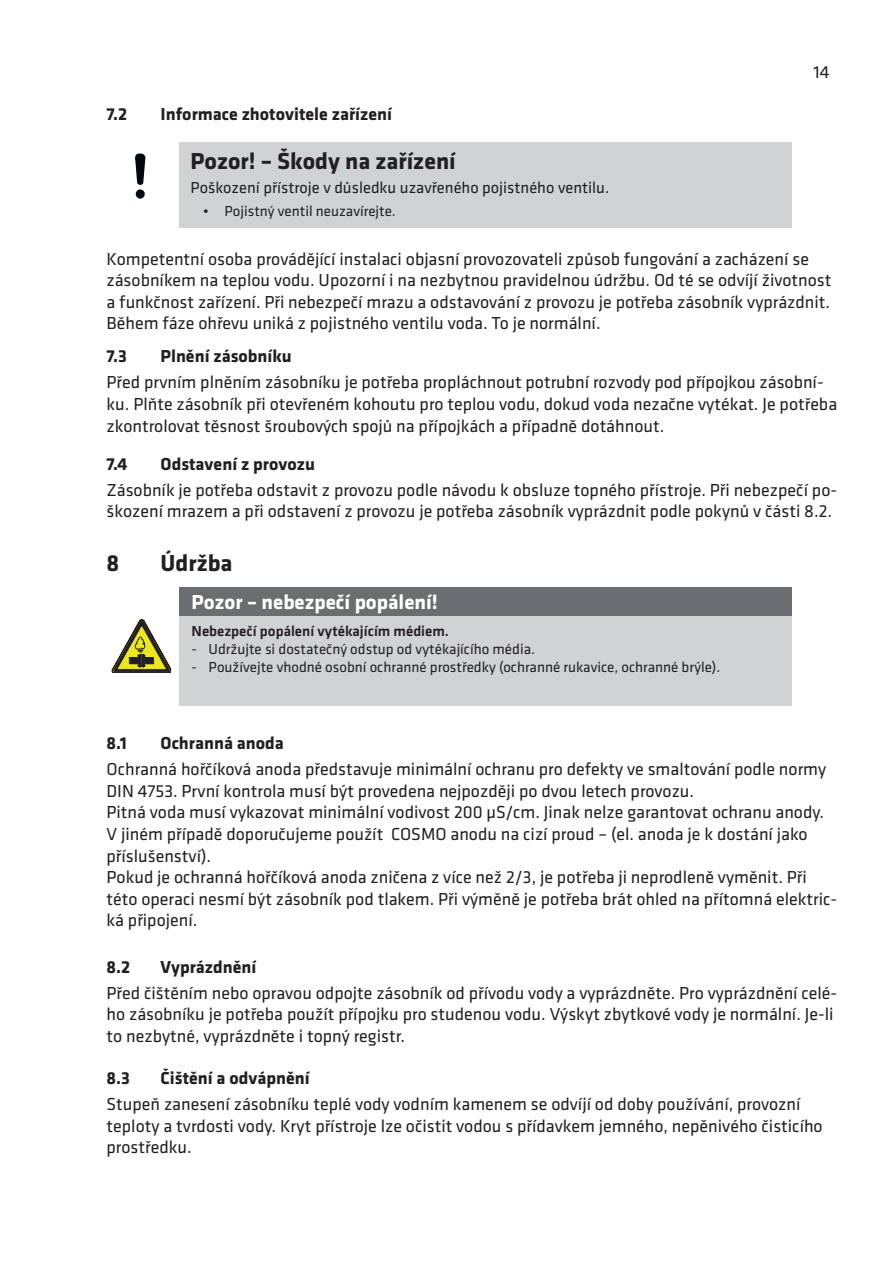
<style>
.page{position:relative;width:893px;height:1262px;background:#fff}
.page>*{position:absolute;margin:0;border:0;box-sizing:border-box;transform-origin:0 0}
.t1{font:700 24px "GC Klavika";color:#231f20}
.t2{font:700 21px "GC Klavika";color:#fff}
.t3{font:18px/21.6px "GC Klavika";color:#231f20}
.t4{font:700 18px "GC Klavika";color:#231f20}
.t5{font:16.5px "GC Klavika";color:#231f20}
.t6{font:15px "GC Klavika";color:#231f20}
.t7{font:500 15px "GC Klavika";color:#231f20}
.t8{font:15px "Calibri";color:#231f20}
</style>
<div class="page">
<div style="left:179px;top:143px;width:612px;height:85px;background:#d1d2d4"></div>
<svg style="left:135px;top:153px;width:11px;height:46px"></svg>
<div style="left:179px;top:587px;width:612px;height:30px;background:#6c6d70"></div>
<div style="left:179px;top:617px;width:612px;height:89px;background:#d1d2d4"></div>
<svg style="left:112px;top:619px;width:59px;height:54px"></svg>
<p class="t4" style="left:107px;top:101px;width:22px">7.2</p>
<p class="t4" style="left:161px;top:101px;width:233px">Informace zhotovitele zařízení</p>
<p class="t1" style="left:191px;top:144px;width:267px">Pozor! – Škody na zařízení</p>
<p class="t5" style="left:191px;top:177px;width:420px">Poškození přístroje v důsledku uzavřeného pojistného ventilu.</p>
<p class="t6" style="left:203px;top:201px;width:194px">• Pojistný ventil neuzavírejte.</p>
<p class="t3" style="left:813px;top:60px;width:17px">14</p>
<p class="t3" style="left:107px;top:247px;width:726px">Kompetentní osoba provádějící instalaci objasní provozovateli způsob fungování a zacházení se zásobníkem na teplou vodu. Upozorní i na nezbytnou pravidelnou údržbu. Od té se odvíjí životnost a funkčnost zařízení. Při nebezpečí mrazu a odstavování z provozu je potřeba zásobník vyprázdnit.<br>Během fáze ohřevu uniká z pojistného ventilu voda. To je normální.</p>
<p class="t4" style="left:107px;top:343px;width:22px">7.3</p>
<p class="t4" style="left:161px;top:343px;width:133px">Plnění zásobníku</p>
<p class="t3" style="left:107px;top:371px;width:732px">Před prvním plněním zásobníku je potřeba propláchnout potrubní rozvody pod přípojkou zásobní&shy;ku. Plňte zásobník při otevřeném kohoutu pro teplou vodu, dokud voda nezačne vytékat. Je potřeba zkontrolovat těsnost šroubových spojů na přípojkách a případně dotáhnout.</p>
<p class="t4" style="left:107px;top:451px;width:23px">7.4</p>
<p class="t4" style="left:161px;top:451px;width:156px">Odstavení z provozu</p>
<p class="t3" style="left:107px;top:478px;width:732px">Zásobník je potřeba odstavit z provozu podle návodu k obsluze topného přístroje. Při nebezpečí po&shy;škození mrazem a při odstavení z provozu je potřeba zásobník vyprázdnit podle pokynů v části 8.2.</p>
<p class="t1" style="left:107px;top:545px;width:14px">8</p>
<p class="t1" style="left:161px;top:545px;width:74px">Údržba</p>
<p class="t2" style="left:192px;top:587px;width:248px">Pozor – nebezpečí popálení!</p>
<p class="t7" style="left:192px;top:621px;width:259px">Nebezpečí popálení vytékajícím médiem.</p>
<p class="t6" style="left:192px;top:639px;width:345px">- Udržujte si dostatečný odstup od vytékajícího média.</p>
<p class="t6" style="left:192px;top:657px;width:530px">- Používejte vhodné osobní ochranné prostředky (ochranné rukavice, ochranné brýle).</p>
<p class="t4" style="left:107px;top:730px;width:22px">8.1</p>
<p class="t4" style="left:161px;top:730px;width:125px">Ochranná anoda</p>
<p class="t3" style="left:107px;top:758px;width:721px">Ochranná hořčíková anoda představuje minimální ochranu pro defekty ve smaltování podle normy<br>DIN 4753. První kontrola musí být provedena nejpozději po dvou letech provozu.</p>
<p class="t3" style="left:107px;top:801px;width:719px">Pitná voda musí vykazovat minimální vodivost 200 μS/cm. Jinak nelze garantovat ochranu anody.<br>V jiném případě doporučujeme použít COSMO anodu na cizí proud – (el. anoda je k dostání jako příslušenství).</p>
<p class="t3" style="left:107px;top:866px;width:732px">Pokud je ochranná hořčíková anoda zničena z více než 2/3, je potřeba ji neprodleně vyměnit. Při této operaci nesmí být zásobník pod tlakem. Při výměně je potřeba brát ohled na přítomná elektric&shy;ká připojení.</p>
<p class="t4" style="left:107px;top:954px;width:25px">8.2</p>
<p class="t4" style="left:161px;top:954px;width:97px">Vyprázdnění</p>
<p class="t3" style="left:107px;top:981px;width:732px">Před čištěním nebo opravou odpojte zásobník od přívodu vody a vyprázdněte. Pro vyprázdnění celé&shy;ho zásobníku je potřeba použít přípojku pro studenou vodu. Výskyt zbytkové vody je normální. Je-li to nezbytné, vyprázdněte i topný registr.</p>
<p class="t4" style="left:107px;top:1065px;width:25px">8.3</p>
<p class="t4" style="left:161px;top:1065px;width:151px">Čištění a odvápnění</p>
<p class="t3" style="left:107px;top:1093px;width:718px">Stupeň zanesení zásobníku teplé vody vodním kamenem se odvíjí od doby používání, provozní teploty a tvrdosti vody. Kryt přístroje lze očistit vodou s přídavkem jemného, nepěnivého čisticího prostředku.</p>
<p class="t8" style="left:492px;top:821px;width:10px">μ</p>
</div>
